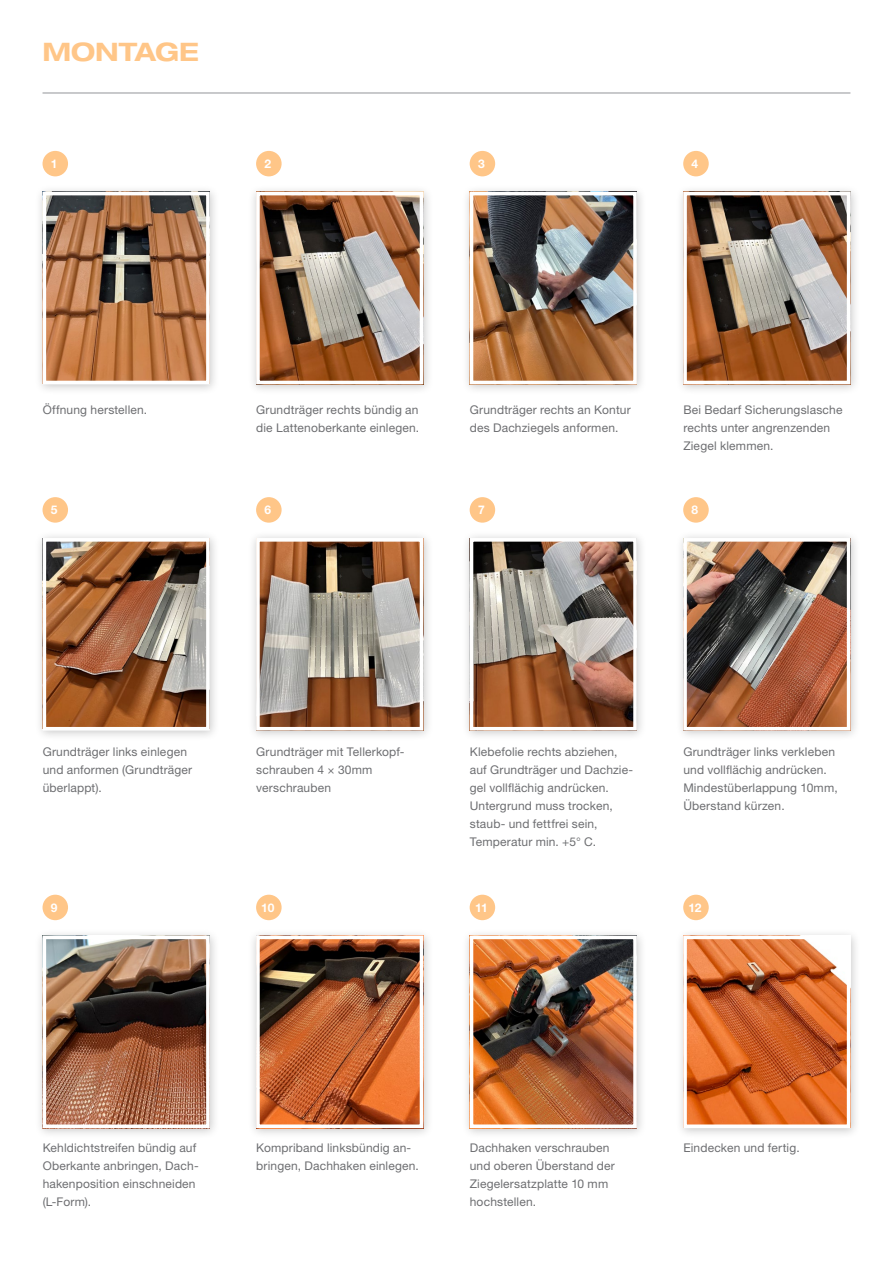
<style>
.page{position:relative;width:893px;height:1263px;background:#fff}
.page>*{position:absolute;margin:0;border:0;box-sizing:border-box;transform-origin:0 0}
.t1{font:700 expanded 25.5px "Helvetica Neue LT Pro";letter-spacing:-.005em;color:#ffc688}
.t2{font:12px/18px "Helvetica Neue LT Pro";letter-spacing:.015em;color:#6d6e71}
.t3{font:700 12px "Helvetica Neue LT Pro";color:#fff}
</style>
<div class="page">
<div style="left:34px;top:184px;width:186px;height:211px;background:#000;opacity:.21"></div>
<img style="left:48px;top:197px;width:157px;height:182px">
<div style="left:43px;top:192px;width:167px;height:192px;border:4px solid #fff"></div>
<div style="left:42px;top:151px;width:26px;height:25px;background:#ffc688;border-radius:50%"></div>
<div style="left:34px;top:928px;width:186px;height:211px;background:#000;opacity:.21"></div>
<img style="left:48px;top:940px;width:157px;height:183px">
<div style="left:43px;top:935px;width:167px;height:193px;border:4px solid #fff"></div>
<div style="left:42px;top:894px;width:26px;height:26px;background:#ffc688;border-radius:50%"></div>
<div style="left:248px;top:185px;width:185px;height:210px;background:#000;opacity:.21"></div>
<img style="left:261px;top:197px;width:157px;height:182px">
<div style="left:256px;top:192px;width:167px;height:192px;border:4px solid #fff"></div>
<div style="left:256px;top:151px;width:26px;height:25px;background:#ffc688;border-radius:50%"></div>
<div style="left:248px;top:928px;width:185px;height:211px;background:#000;opacity:.21"></div>
<img style="left:261px;top:940px;width:157px;height:183px">
<div style="left:256px;top:935px;width:167px;height:193px;border:4px solid #fff"></div>
<div style="left:256px;top:894px;width:26px;height:26px;background:#ffc688;border-radius:50%"></div>
<hr style="left:43px;top:93px;width:807px;height:1px;background:#939598">
<div style="left:462px;top:185px;width:185px;height:210px;background:#000;opacity:.21"></div>
<img style="left:475px;top:197px;width:157px;height:182px">
<div style="left:470px;top:192px;width:167px;height:192px;border:4px solid #fff"></div>
<div style="left:470px;top:151px;width:25px;height:25px;background:#ffc688;border-radius:50%"></div>
<div style="left:462px;top:928px;width:185px;height:211px;background:#000;opacity:.21"></div>
<img style="left:475px;top:940px;width:157px;height:183px">
<div style="left:470px;top:935px;width:167px;height:193px;border:4px solid #fff"></div>
<div style="left:470px;top:894px;width:25px;height:26px;background:#ffc688;border-radius:50%"></div>
<div style="left:675px;top:185px;width:185px;height:210px;background:#000;opacity:.21"></div>
<img style="left:688px;top:197px;width:157px;height:182px">
<div style="left:683px;top:192px;width:167px;height:192px;border:4px solid #fff"></div>
<div style="left:683px;top:151px;width:26px;height:25px;background:#ffc688;border-radius:50%"></div>
<div style="left:675px;top:928px;width:185px;height:211px;background:#000;opacity:.21"></div>
<img style="left:688px;top:940px;width:157px;height:183px">
<div style="left:683px;top:935px;width:167px;height:193px;border:4px solid #fff"></div>
<div style="left:34px;top:531px;width:186px;height:210px;background:#000;opacity:.21"></div>
<img style="left:48px;top:543px;width:157px;height:182px">
<div style="left:43px;top:538px;width:167px;height:192px;border:4px solid #fff"></div>
<div style="left:42px;top:497px;width:26px;height:26px;background:#ffc688;border-radius:50%"></div>
<div style="left:248px;top:531px;width:185px;height:210px;background:#000;opacity:.21"></div>
<img style="left:261px;top:543px;width:157px;height:182px">
<div style="left:256px;top:538px;width:167px;height:192px;border:4px solid #fff"></div>
<div style="left:256px;top:497px;width:26px;height:26px;background:#ffc688;border-radius:50%"></div>
<div style="left:462px;top:530px;width:185px;height:211px;background:#000;opacity:.21"></div>
<img style="left:475px;top:543px;width:157px;height:182px">
<div style="left:470px;top:538px;width:167px;height:192px;border:4px solid #fff"></div>
<div style="left:470px;top:497px;width:25px;height:26px;background:#ffc688;border-radius:50%"></div>
<div style="left:675px;top:531px;width:185px;height:210px;background:#000;opacity:.21"></div>
<img style="left:688px;top:543px;width:157px;height:182px">
<div style="left:683px;top:538px;width:167px;height:192px;border:4px solid #fff"></div>
<div style="left:683px;top:497px;width:26px;height:26px;background:#ffc688;border-radius:50%"></div>
<div style="left:683px;top:894px;width:26px;height:26px;background:#ffc688;border-radius:50%"></div>
<h1 class="t1" style="left:43px;top:36px;width:158px">MONTAGE</h1>
<p class="t3" style="left:51px;top:156px;width:8px">1</p>
<p class="t3" style="left:264px;top:156px;width:8px">2</p>
<p class="t3" style="left:478px;top:156px;width:8px">3</p>
<p class="t3" style="left:692px;top:156px;width:8px">4</p>
<p class="t2" style="left:43px;top:401px;width:106px">Öffnung herstellen.</p>
<p class="t3" style="left:51px;top:502px;width:8px">5</p>
<p class="t2" style="left:256px;top:401px;width:164px">Grundträger rechts bündig an die Lattenoberkante einlegen.</p>
<p class="t3" style="left:264px;top:502px;width:8px">6</p>
<p class="t2" style="left:470px;top:401px;width:162px">Grundträger rechts an Kontur des Dachziegels anformen.</p>
<p class="t3" style="left:478px;top:502px;width:8px">7</p>
<p class="t2" style="left:683px;top:401px;width:161px">Bei Bedarf Sicherungslasche rechts unter angrenzenden<br>Ziegel klemmen.</p>
<p class="t3" style="left:692px;top:502px;width:8px">8</p>
<p class="t2" style="left:43px;top:743px;width:151px">Grundträger links einlegen und anformen (Grundträger überlappt).</p>
<p class="t3" style="left:51px;top:900px;width:8px">9</p>
<p class="t2" style="left:256px;top:743px;width:150px">Grundträger mit Tellerkopf&shy;schrauben 4 × 30mm verschrauben</p>
<p class="t3" style="left:261px;top:900px;width:15px">10</p>
<p class="t2" style="left:470px;top:743px;width:165px">Klebefolie rechts abziehen, auf Grundträger und Dachzie&shy;gel vollflächig andrücken.<br>Untergrund muss trocken, staub- und fettfrei sein,<br>Temperatur min. +5° C.</p>
<p class="t3" style="left:475px;top:900px;width:14px">11</p>
<p class="t2" style="left:683px;top:743px;width:156px">Grundträger links verkleben und vollflächig andrücken.<br>Mindestüberlappung 10mm,<br>Überstand kürzen.</p>
<p class="t3" style="left:688px;top:900px;width:15px">12</p>
<p class="t2" style="left:43px;top:1139px;width:157px">Kehldichtstreifen bündig auf<br>Oberkante anbringen, Dach&shy;hakenposition einschneiden (L-Form).</p>
<p class="t2" style="left:256px;top:1139px;width:164px">Kompriband linksbündig an&shy;bringen, Dachhaken einlegen.</p>
<p class="t2" style="left:470px;top:1139px;width:147px">Dachhaken verschrauben und oberen Überstand der<br>Ziegelersatzplatte 10 mm hochstellen.</p>
<p class="t2" style="left:683px;top:1139px;width:118px">Eindecken und fertig.</p>
</div>
